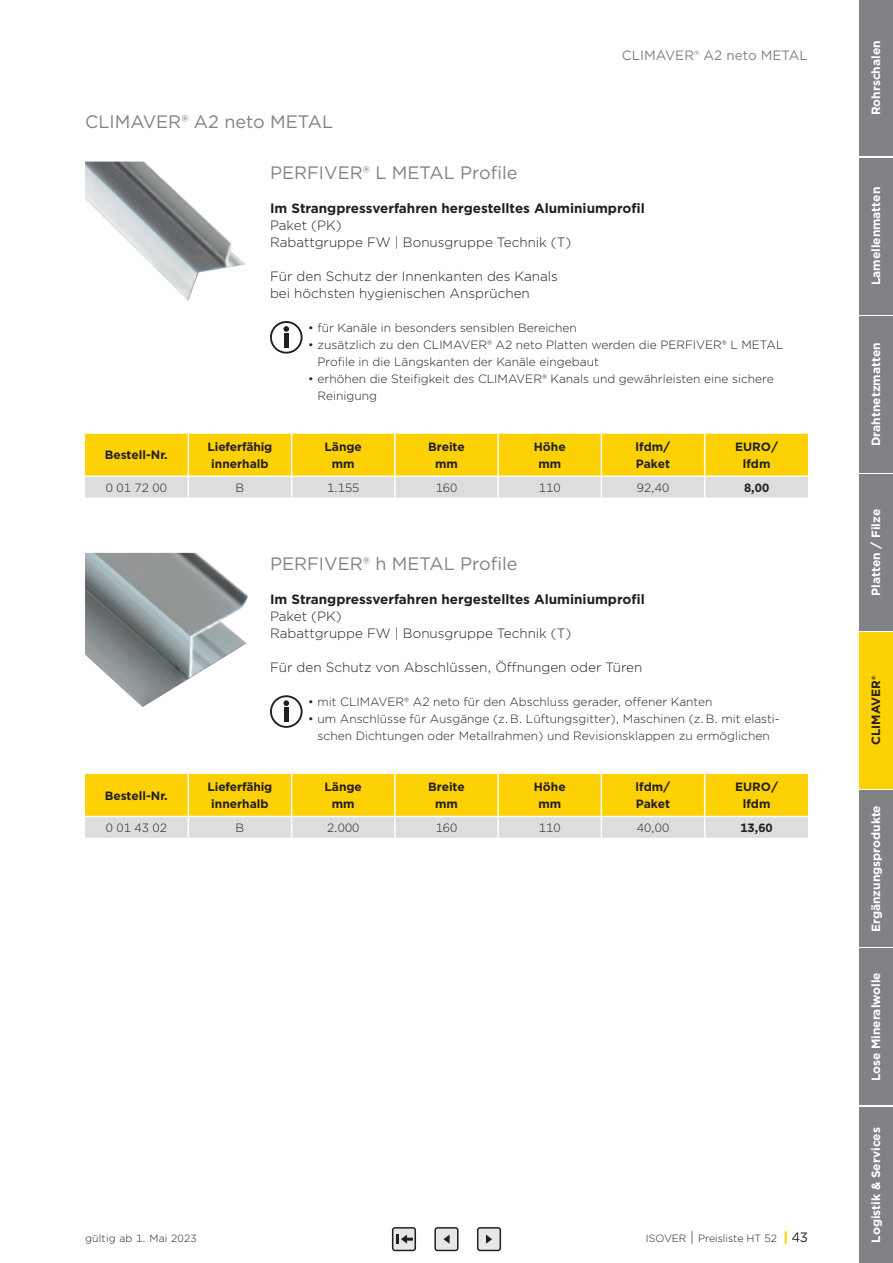
<style>
.page{position:relative;width:893px;height:1263px;background:#fff}
.page>*{position:absolute;margin:0;border:0;box-sizing:border-box;transform-origin:0 0}
.t1{font:18px "Gotham";color:#808285}
.t2{font:300 13.5px/17px "Gotham";color:#231f20}
.t3{font:700 13.5px "Gotham";color:#231f20}
.t4{font:13.5px "Gotham";color:#808285}
.t5{font:300 12px/17px "Gotham";color:#231f20}
.t6{font:700 12px/17px "Gotham";color:#231f20;text-align:center}
.t7{font:700 12px "Gotham";color:#fff}
.t8{font:300 10.5px "Gotham";color:#231f20}
.t9{font:300 10.5px "Gotham";letter-spacing:.02em;color:#231f20}
.s1{font-size:13.5px}
.s2{font-weight:900;font-size:13.5px;color:#fed105}
.s3{font-weight:400;font-size:13.5px}
</style>
<div class="page">
<img style="left:85px;top:162px;width:161px;height:139px">
<img style="left:85px;top:553px;width:163px;height:154px">
<svg style="left:85px;top:434px;width:723px;height:63px;background:#f3d652"></svg>
<svg style="left:85px;top:774px;width:723px;height:64px;background:#f3d653"></svg>
<svg style="left:270px;top:321px;width:33px;height:33px"></svg>
<svg style="left:270px;top:695px;width:33px;height:33px"></svg>
<div style="left:859px;top:0;width:34px;height:156px;background:#808285"></div>
<div style="left:859px;top:158px;width:34px;height:156px;background:#808285"></div>
<div style="left:859px;top:316px;width:34px;height:156px;background:#808285"></div>
<div style="left:859px;top:474px;width:34px;height:156px;background:#808285"></div>
<div style="left:859px;top:632px;width:34px;height:156px;background:#fed105"></div>
<div style="left:859px;top:791px;width:34px;height:156px;background:#808285"></div>
<div style="left:859px;top:949px;width:34px;height:156px;background:#808285"></div>
<div style="left:859px;top:1107px;width:34px;height:156px;background:#808285"></div>
<div style="left:393px;top:1228px;width:22px;height:22px;background:#e6e7e9;border-radius:2px"></div>
<div style="left:392px;top:1227px;width:24px;height:24px;border:2px solid #231f20;border-radius:2px"></div>
<svg style="left:396px;top:1234px;width:17px;height:10px"></svg>
<div style="left:435px;top:1228px;width:23px;height:22px;background:#e6e7e9;border-radius:2px"></div>
<div style="left:434px;top:1227px;width:25px;height:24px;border:2px solid #231f20;border-radius:2px"></div>
<svg style="left:443px;top:1234px;width:7px;height:10px"></svg>
<div style="left:478px;top:1228px;width:22px;height:22px;background:#e6e7e9;border-radius:2px"></div>
<div style="left:477px;top:1227px;width:24px;height:24px;border:2px solid #231f20;border-radius:2px"></div>
<svg style="left:486px;top:1234px;width:6px;height:10px"></svg>
<h1 class="t1" style="left:85px;top:110px;width:250px">CLIMAVER® A2 neto METAL</h1>
<p class="t4" style="left:622px;top:46px;width:188px">CLIMAVER® A2 neto METAL</p>
<p class="t7" style="left:868px;top:115px;width:76px;rotate:-90deg">Rohrschalen</p>
<h1 class="t1" style="left:270px;top:161px;width:249px">PERFIVER® L METAL Profile</h1>
<p class="t3" style="left:270px;top:199px;width:376px">Im Strangpressverfahren hergestelltes Aluminiumprofil</p>
<p class="t2" style="left:270px;top:216px;width:303px">Paket (PK)<br>Rabattgruppe FW | Bonusgruppe Technik (T)</p>
<p class="t2" style="left:270px;top:267px;width:289px">Für den Schutz der Innenkanten des Kanals bei höchsten hygienischen Ansprüchen</p>
<p class="t5" style="left:308px;top:319px;width:270px">• für Kanäle in besonders sensiblen Bereichen</p>
<p class="t5" style="left:318px;top:336px;width:467px;text-indent:-9px">• zusätzlich zu den CLIMAVER® A2 neto Platten werden die PERFIVER® L METAL<br>Profile in die Längskanten der Kanäle eingebaut</p>
<p class="t5" style="left:318px;top:370px;width:458px;text-indent:-9px">• erhöhen die Steifigkeit des CLIMAVER® Kanals und gewährleisten eine sichere<br>Reinigung</p>
<p class="t6" style="left:105px;top:447px;width:65px">Bestell-Nr.</p>
<p class="t6" style="left:208px;top:438px;width:66px">Lieferfähig innerhalb</p>
<p class="t6" style="left:324px;top:438px;width:39px">Länge mm</p>
<p class="t6" style="left:428px;top:438px;width:38px">Breite mm</p>
<p class="t6" style="left:534px;top:438px;width:33px">Höhe mm</p>
<p class="t6" style="left:636px;top:438px;width:36px;text-align:left">lfdm/<br>Paket</p>
<p class="t6" style="left:735px;top:438px;width:45px">EU RO/ lfdm</p>
<p class="t5" style="left:106px;top:479px;width:63px">0 01 72 00</p>
<p class="t5" style="left:236px;top:479px;width:10px">B</p>
<p class="t5" style="left:327px;top:479px;width:34px">1.155</p>
<p class="t5" style="left:436px;top:479px;width:23px">160</p>
<p class="t5" style="left:539px;top:479px;width:23px">110</p>
<p class="t5" style="left:637px;top:479px;width:34px">92,40</p>
<p class="t6" style="left:744px;top:479px;width:27px">8,00</p>
<h1 class="t1" style="left:270px;top:552px;width:249px">PERFIVER® h METAL Profile</h1>
<p class="t3" style="left:270px;top:590px;width:376px">Im Strangpressverfahren hergestelltes Aluminiumprofil</p>
<p class="t2" style="left:270px;top:607px;width:303px">Paket (PK)<br>Rabattgruppe FW | Bonusgruppe Technik (T)</p>
<p class="t2" style="left:270px;top:658px;width:374px">Für den Schutz von Abschlüssen, Öffnungen oder Türen</p>
<p class="t5" style="left:308px;top:693px;width:406px">• mit CLIMAVER® A2 neto für den Abschluss gerader, offener Kanten</p>
<p class="t5" style="left:308px;top:710px;width:473px;text-align:center">• um Anschlüsse für Ausgänge (z. B. Lüftungsgitter), Maschinen (z. B. mit elasti&shy;schen Dichtungen oder Metallrahmen) und Revisionsklappen zu ermöglichen</p>
<p class="t6" style="left:105px;top:787px;width:65px">Bestell-Nr.</p>
<p class="t6" style="left:208px;top:778px;width:66px">Lieferfähig innerhalb</p>
<p class="t6" style="left:324px;top:778px;width:39px">Länge mm</p>
<p class="t6" style="left:428px;top:778px;width:38px">Breite mm</p>
<p class="t6" style="left:534px;top:778px;width:33px">Höhe mm</p>
<p class="t6" style="left:636px;top:778px;width:36px;text-align:left">lfdm/<br>Paket</p>
<p class="t6" style="left:735px;top:778px;width:45px">EU RO/ lfdm</p>
<p class="t5" style="left:106px;top:819px;width:63px">0 01 43 02</p>
<p class="t5" style="left:236px;top:819px;width:10px">B</p>
<p class="t5" style="left:327px;top:819px;width:34px">2.000</p>
<p class="t5" style="left:436px;top:819px;width:23px">160</p>
<p class="t5" style="left:539px;top:819px;width:23px">110</p>
<p class="t5" style="left:637px;top:819px;width:34px">40,00</p>
<p class="t6" style="left:740px;top:819px;width:34px">13,60</p>
<p class="t9" style="left:85px;top:1231px;width:113px">gültig ab 1. Mai 2023</p>
<p class="t8" style="left:646px;top:1231px;width:164px">ISOVER <span class="s1">|</span> Preisliste HT 52 <span class="s2">|</span> <span class="s3">43</span></p>
<p class="t7" style="left:868px;top:285px;width:100px;rotate:-90deg">Lamellenmatten</p>
<p class="t7" style="left:868px;top:446px;width:105px;rotate:-90deg">Drahtnetzmatten</p>
<p class="t7" style="left:868px;top:596px;width:88px;rotate:-90deg">Platten / Filze</p>
<p class="t6" style="left:867px;top:745px;width:71px;rotate:-90deg">CLIMAVER®</p>
<p class="t7" style="left:868px;top:932px;width:129px;rotate:-90deg">Ergänzungsprodukte</p>
<p class="t7" style="left:868px;top:1081px;width:111px;rotate:-90deg">Lose Mineralwolle</p>
<p class="t7" style="left:868px;top:1242px;width:117px;rotate:-90deg">Logistik &amp; Services</p>
</div>
